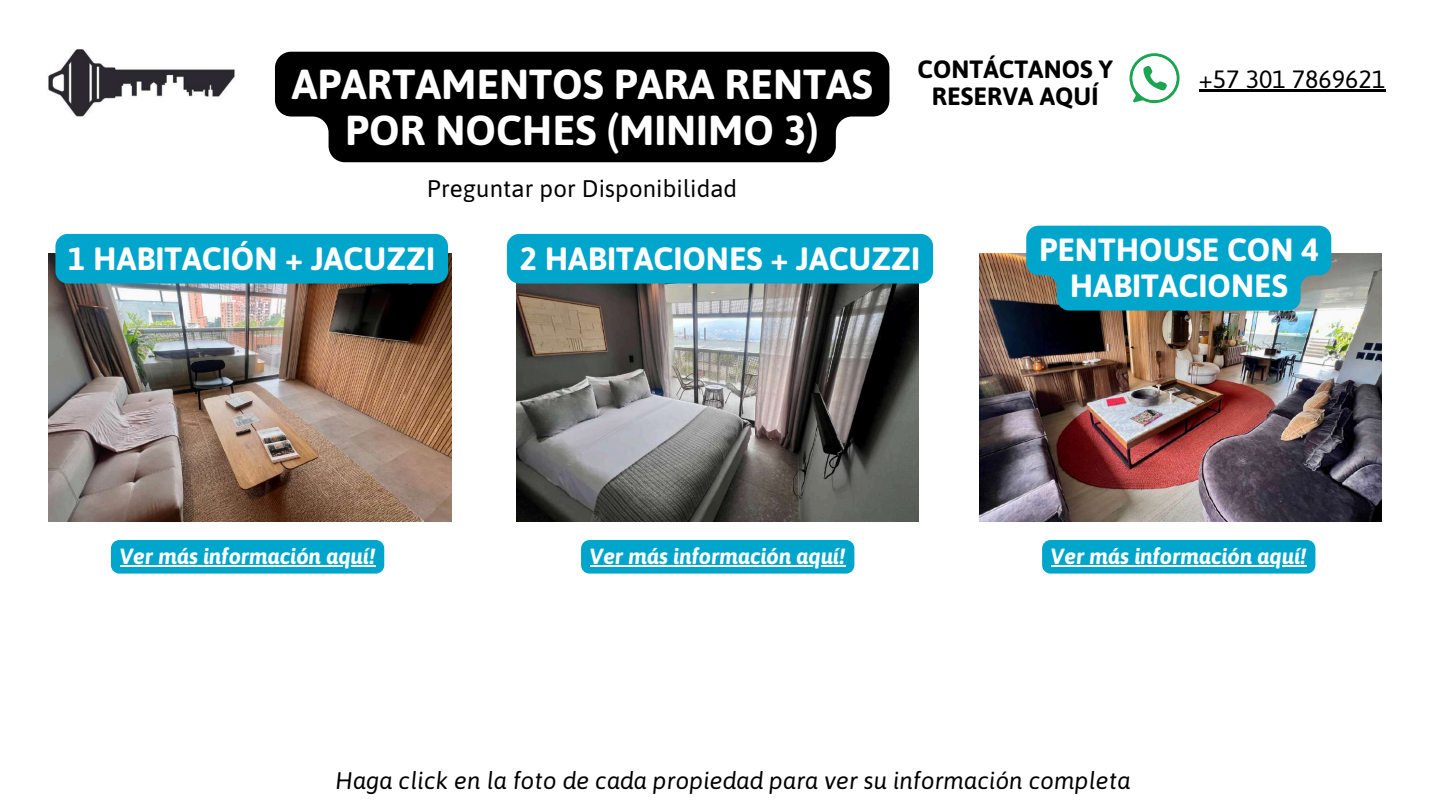
<style>
.page{position:relative;width:1440px;height:810px;background:#fff}
.page>*{position:absolute;margin:0;border:0;box-sizing:border-box;transform-origin:0 0}
.t1{font:700 41.9px/45.7px "Asap";color:#fff;text-align:center}
.t2{font:700 32.1px/35.2px "Asap";color:#fff;text-align:center}
.t3{font:700 25px/26.2px "Asap";letter-spacing:.005em;color:#000;text-align:center}
.t4{font:25px "Asap";color:#000}
.t5{font:italic 24px "Asap";letter-spacing:.005em;color:#000}
.t6{font:24px "Asap";letter-spacing:.005em;color:#000}
.t7{font:italic 700 22px "Asap";color:#fff}
</style>
<div class="page">
<img style="left:48px;top:49px;width:187px;height:69px">
<svg style="left:1129px;top:53px;width:51px;height:50px"></svg>
<svg style="left:1199px;top:89px;width:187px;height:3px"></svg>
<hr style="left:1199px;top:90px;width:186px;height:2px;background:#000">
<svg style="left:275px;top:52px;width:614px;height:110px;background:#121212"></svg>
<img style="left:49px;top:254px;width:402px;height:267px">
<div style="left:55px;top:234px;width:393px;height:50px;background:#00a5cb"></div>
<img style="left:516px;top:284px;width:403px;height:237px">
<div style="left:507px;top:234px;width:426px;height:50px;background:#00a5cb;border-radius:12px"></div>
<img style="left:980px;top:254px;width:402px;height:267px">
<svg style="left:1026px;top:226px;width:305px;height:85px;background:#0da1c2"></svg>
<div style="left:581px;top:540px;width:273px;height:34px;background:#00a5cb"></div>
<hr style="left:590px;top:565px;width:256px;height:2px;background:#fff">
<div style="left:111px;top:540px;width:273px;height:34px;background:#00a5cb"></div>
<hr style="left:120px;top:565px;width:255px;height:2px;background:#fff">
<div style="left:1042px;top:540px;width:273px;height:34px;background:#00a5cb"></div>
<hr style="left:1051px;top:565px;width:256px;height:2px;background:#fff">
<h1 class="t1" style="left:292px;top:61px;width:582px">APARTAMENTOS PARA RENTAS<br>POR NOCHES (MINIMO 3)</h1>
<p class="t6" style="left:427px;top:175px;width:311px">Preguntar por Disponibilidad</p>
<p class="t3" style="left:917px;top:56px;width:197px">CONTÁCTANOS Y<br>RESERVA AQUÍ</p>
<p class="t4" style="left:1199px;top:65px;width:188px">+57 301 7869621</p>
<h2 class="t2" style="left:68px;top:240px;width:368px">1 HABITACIÓN + JACUZZI</h2>
<h2 class="t2" style="left:520px;top:240px;width:402px">2 HABITACIONES + JACUZZI</h2>
<h2 class="t2" style="left:1039px;top:232px;width:281px">PENTHOUSE CON 4<br>HABITACIONES</h2>
<p class="t7" style="left:120px;top:543px;width:257px">Ver más información aquí!</p>
<p class="t7" style="left:590px;top:543px;width:257px">Ver más información aquí!</p>
<p class="t7" style="left:1051px;top:543px;width:257px">Ver más información aquí!</p>
<p class="t5" style="left:335px;top:766px;width:797px">Haga click en la foto de cada propiedad para ver su información completa</p>
</div>
